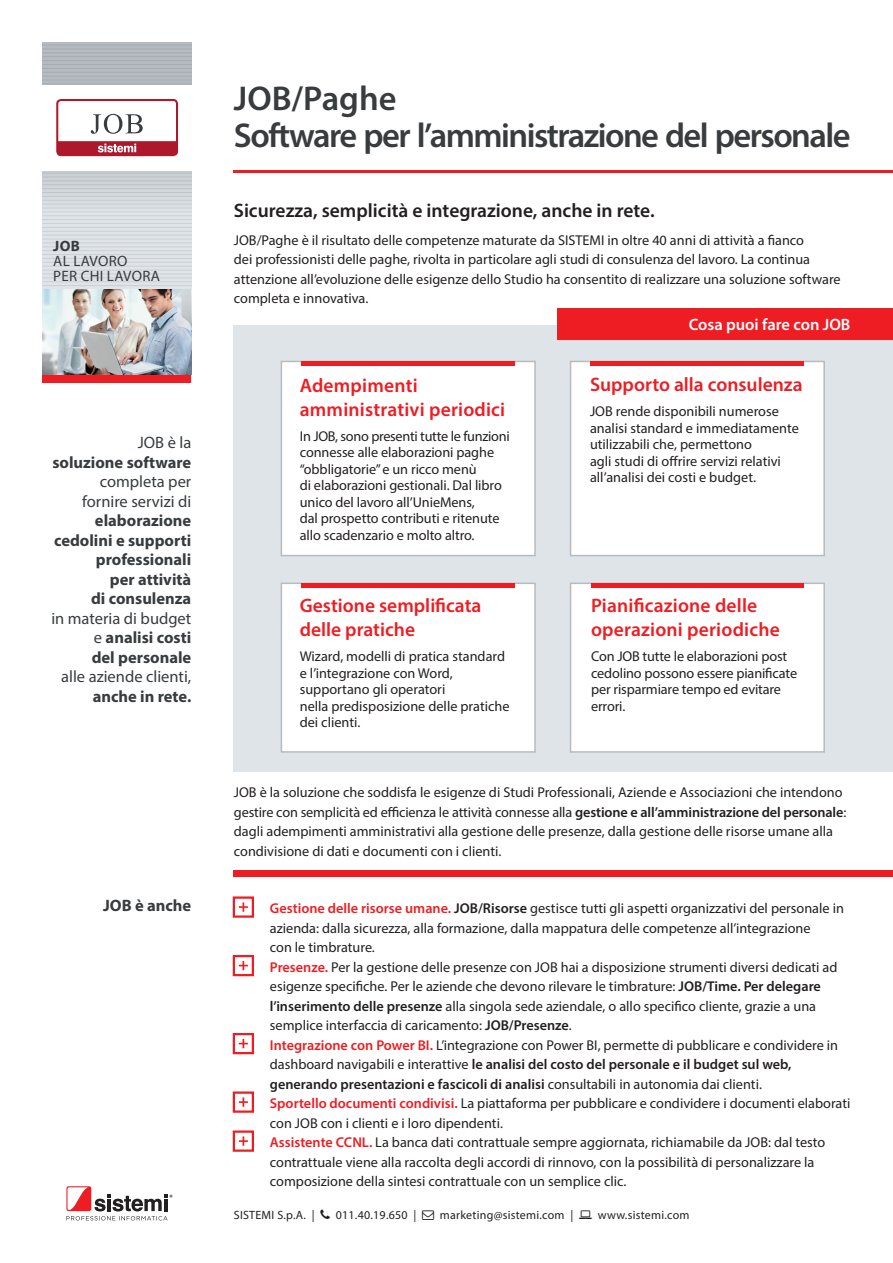
<style>
.page{position:relative;width:893px;height:1263px;background:#fff}
.page>*{position:absolute;margin:0;border:0;box-sizing:border-box;transform-origin:0 0}
.t1{font:600 34.5px "Myriad Pro";letter-spacing:-.045em;color:#393c3f}
.t2{font:600 34.5px "Myriad Pro";color:#393c3f}
.t3{font:600 19.5px/24px "Myriad Pro";letter-spacing:.01em;color:#ee1d23}
.t4{font:600 19.5px "Myriad Pro";color:#231f20}
.t5{font:700 16.5px/19.5px "Myriad Pro";color:#393c3f;text-align:right}
.t6{font:600 16.5px "Myriad Pro";color:#fff}
.t7{font:15px/15px "Myriad Pro";letter-spacing:.02em;color:#393c3f}
.t8{font:700 15px "Myriad Pro";color:#393c3f}
.t9{font:14.25px/16.5px "Myriad Pro";color:#231f20}
.t10{font:12px "Myriad Pro";letter-spacing:.02em;color:#231f20}
.s1{font-weight:400}
.s2{font-weight:600}
.s3{font-weight:600;color:#ee1d23}
</style>
<div class="page">
<svg style="left:43px;top:43px;width:148px;height:246px;background:#cfd4d9"></svg>
<hr style="left:43px;top:45px;width:148px;height:1px;background:#231f20">
<hr style="left:43px;top:49px;width:148px;height:1px;background:#231f20">
<hr style="left:43px;top:52px;width:148px;height:1px;background:#231f20">
<hr style="left:43px;top:56px;width:148px;height:1px;background:#231f20">
<hr style="left:43px;top:60px;width:148px;height:1px;background:#231f20">
<hr style="left:43px;top:64px;width:148px;height:1px;background:#231f20">
<hr style="left:43px;top:68px;width:148px;height:1px;background:#231f20">
<hr style="left:43px;top:72px;width:148px;height:1px;background:#231f20">
<hr style="left:43px;top:76px;width:148px;height:1px;background:#231f20">
<hr style="left:43px;top:80px;width:148px;height:1px;background:#231f20">
<hr style="left:43px;top:83px;width:148px;height:1px;background:#231f20">
<hr style="left:43px;top:173px;width:148px;height:1px;background:#231f20">
<hr style="left:43px;top:177px;width:148px;height:1px;background:#231f20">
<hr style="left:43px;top:180px;width:148px;height:1px;background:#231f20">
<hr style="left:43px;top:184px;width:148px;height:1px;background:#231f20">
<hr style="left:43px;top:188px;width:148px;height:1px;background:#231f20">
<hr style="left:43px;top:196px;width:148px;height:1px;background:#231f20">
<hr style="left:43px;top:215px;width:148px;height:1px;background:#231f20">
<hr style="left:43px;top:200px;width:148px;height:1px;background:#231f20">
<hr style="left:43px;top:192px;width:148px;height:1px;background:#231f20">
<hr style="left:43px;top:208px;width:148px;height:1px;background:#231f20">
<hr style="left:43px;top:223px;width:148px;height:1px;background:#231f20">
<hr style="left:43px;top:219px;width:148px;height:1px;background:#231f20">
<hr style="left:43px;top:211px;width:148px;height:1px;background:#231f20">
<hr style="left:43px;top:204px;width:148px;height:1px;background:#231f20">
<hr style="left:43px;top:227px;width:148px;height:1px;background:#231f20">
<hr style="left:43px;top:235px;width:148px;height:1px;background:#231f20">
<hr style="left:43px;top:231px;width:148px;height:1px;background:#231f20">
<hr style="left:43px;top:239px;width:148px;height:1px;background:#231f20">
<hr style="left:43px;top:243px;width:148px;height:1px;background:#231f20">
<hr style="left:43px;top:250px;width:148px;height:1px;background:#231f20">
<hr style="left:43px;top:277px;width:148px;height:1px;background:#231f20">
<hr style="left:43px;top:246px;width:148px;height:1px;background:#231f20">
<hr style="left:43px;top:254px;width:148px;height:1px;background:#231f20">
<hr style="left:43px;top:281px;width:148px;height:1px;background:#231f20">
<hr style="left:43px;top:262px;width:148px;height:1px;background:#231f20">
<hr style="left:43px;top:270px;width:148px;height:1px;background:#231f20">
<hr style="left:43px;top:274px;width:148px;height:1px;background:#231f20">
<hr style="left:43px;top:258px;width:148px;height:1px;background:#231f20">
<hr style="left:43px;top:285px;width:148px;height:1px;background:#231f20">
<hr style="left:43px;top:266px;width:148px;height:1px;background:#231f20">
<div style="left:21px;top:85px;width:192px;height:85px;background:#fff"></div>
<div style="left:43px;top:374px;width:148px;height:9px;background:#ee1d23"></div>
<svg style="left:66px;top:1186px;width:25px;height:25px"></svg>
<svg style="left:66px;top:1187px;width:107px;height:33px"></svg>
<img style="left:43px;top:289px;width:148px;height:85px">
<svg style="left:54px;top:97px;width:126px;height:61px"></svg>
<svg style="left:56px;top:99px;width:122px;height:57px"></svg>
<hr style="left:234px;top:171px;width:659px;height:2px;background:#ee1d23">
<div style="left:234px;top:326px;width:659px;height:446px;background:#dfe4e8"></div>
<div style="left:557px;top:308px;width:336px;height:31px;background:#ee1d23"></div>
<div style="left:570px;top:583px;width:255px;height:170px;background:#fff;border:2px solid #b5bbc0"></div>
<div style="left:281px;top:583px;width:255px;height:170px;background:#fff;border:2px solid #b5bbc0"></div>
<div style="left:570px;top:361px;width:255px;height:195px;background:#fff;border:2px solid #b5bbc0"></div>
<div style="left:281px;top:361px;width:255px;height:195px;background:#fff;border:2px solid #b5bbc0"></div>
<hr style="left:591px;top:584px;width:213px;height:4px;background:#ee1d23">
<hr style="left:301px;top:362px;width:214px;height:4px;background:#ee1d23">
<hr style="left:590px;top:362px;width:214px;height:4px;background:#ee1d23">
<hr style="left:301px;top:584px;width:214px;height:4px;background:#ee1d23">
<div style="left:234px;top:870px;width:659px;height:6px;background:#ee1d23"></div>
<div style="left:233px;top:896px;width:21px;height:22px;background:#fff;border:2px solid #ee1d23"></div>
<svg style="left:239px;top:902px;width:9px;height:10px"></svg>
<div style="left:233px;top:955px;width:21px;height:21px;background:#fff;border:2px solid #ee1d23"></div>
<svg style="left:239px;top:961px;width:9px;height:9px"></svg>
<div style="left:233px;top:1033px;width:21px;height:21px;background:#fff;border:2px solid #ee1d23"></div>
<svg style="left:239px;top:1039px;width:9px;height:9px"></svg>
<div style="left:233px;top:1091px;width:21px;height:22px;background:#fff;border:2px solid #ee1d23"></div>
<svg style="left:239px;top:1097px;width:9px;height:10px"></svg>
<div style="left:233px;top:1130px;width:21px;height:22px;background:#fff;border:2px solid #ee1d23"></div>
<svg style="left:239px;top:1136px;width:9px;height:10px"></svg>
<p class="t8" style="left:53px;top:236px;width:28px">JOB</p>
<p class="t7" style="left:53px;top:253px;width:108px">AL LAVORO<br>PER CHI LAVORA</p>
<p class="t5" style="left:51px;top:432px;width:141px"><span class="s1">JOB è la<br></span>soluzione software <span class="s1">completa per fornire servizi di </span>elaborazione cedolini e supporti professionali<br>per attività<br>di consulenza<br><span class="s1">in materia di budget e</span> analisi costi<br>del personale<br><span class="s1">alle aziende clienti, </span>anche in rete.</p>
<p class="t5" style="left:103px;top:895px;width:90px">JOB è anche</p>
<p class="t2" style="left:234px;top:76px;width:164px">JOB/Paghe</p>
<p class="t1" style="left:234px;top:114px;width:618px">Software per l’amministrazione del personale</p>
<p class="t4" style="left:234px;top:198px;width:422px">Sicurezza, semplicità e integrazione, anche in rete.</p>
<p class="t9" style="left:234px;top:230px;width:608px;line-height:19.5px">JOB/Paghe è il risultato delle competenze maturate da SISTEMI in oltre 40 anni di attività a fianco<br>dei professionisti delle paghe, rivolta in particolare agli studi di consulenza del lavoro. La continua attenzione all’evoluzione delle esigenze dello Studio ha consentito di realizzare una soluzione software completa e innovativa.</p>
<p class="t3" style="left:300px;top:373px;width:207px">Adempimenti amministrativi periodici</p>
<p class="t9" style="left:300px;top:428px;width:211px">In JOB, sono presenti tutte le funzioni connesse alle elaborazioni paghe “obbligatorie” e un ricco menù<br>di elaborazioni gestionali. Dal libro unico del lavoro all’UnieMens,<br>dal prospetto contributi e ritenute allo scadenzario e molto altro.</p>
<p class="t3" style="left:300px;top:593px;width:183px">Gestione semplificata delle pratiche</p>
<p class="t9" style="left:300px;top:648px;width:211px">Wizard, modelli di pratica standard e l’integrazione con Word, supportano gli operatori<br>nella predisposizione delle pratiche dei clienti.</p>
<p class="t6" style="left:689px;top:314px;width:163px">Cosa puoi fare con JOB</p>
<p class="t3" style="left:590px;top:372px;width:214px">Supporto alla consulenza</p>
<p class="t9" style="left:590px;top:403px;width:210px">JOB rende disponibili numerose analisi standard e immediatamente utilizzabili che, permettono<br>agli studi di offrire servizi relativi all’analisi dei costi e budget.</p>
<p class="t3" style="left:591px;top:593px;width:190px">Pianificazione delle operazioni periodiche</p>
<p class="t9" style="left:591px;top:648px;width:208px">Con JOB tutte le elaborazioni post cedolino possono essere pianificate per risparmiare tempo ed evitare errori.</p>
<p class="t9" style="left:234px;top:783px;width:614px;line-height:19.5px">JOB è la soluzione che soddisfa le esigenze di Studi Professionali, Aziende e Associazioni che intendono gestire con semplicità ed efficienza le attività connesse alla <span class="s2">gestione e all’amministrazione del personale</span>: dagli adempimenti amministrativi alla gestione delle presenze, dalla gestione delle risorse umane alla condivisione di dati e documenti con i clienti.</p>
<p class="t9" style="left:270px;top:898px;width:575px;line-height:19.5px"><span class="s3">Gestione delle risorse umane.</span> <span class="s2">JOB/Risorse</span> gestisce tutti gli aspetti organizzativi del personale in azienda: dalla sicurezza, alla formazione, dalla mappatura delle competenze all’integrazione<br>con le timbrature.</p>
<p class="t9" style="left:270px;top:957px;width:569px;line-height:19.5px"><span class="s3">Presenze.</span> Per la gestione delle presenze con JOB hai a disposizione strumenti diversi dedicati ad esigenze specifiche. Per le aziende che devono rilevare le timbrature: <span class="s2">JOB/Time. Per delegare l’inserimento delle presenze</span> alla singola sede aziendale, o allo specifico cliente, grazie a una semplice interfaccia di caricamento: <span class="s2">JOB/Presenze</span>.</p>
<p class="t9" style="left:270px;top:1035px;width:570px;line-height:19.5px"><span class="s3">Integrazione con Power BI.</span> L’integrazione con Power BI, permette di pubblicare e condividere in dashboard navigabili e interattive <span class="s2">le analisi del costo del personale e il budget sul web, generando presentazioni e fascicoli di analisi</span> consultabili in autonomia dai clienti.</p>
<p class="t9" style="left:270px;top:1093px;width:582px;line-height:19.5px"><span class="s3">Sportello documenti condivisi.</span> La piattaforma per pubblicare e condividere i documenti elaborati con JOB con i clienti e i loro dipendenti.</p>
<p class="t9" style="left:270px;top:1132px;width:557px;line-height:19.5px"><span class="s3">Assistente CCNL.</span> La banca dati contrattuale sempre aggiornata, richiamabile da JOB: dal testo contrattuale viene alla raccolta degli accordi di rinnovo, con la possibilità di personalizzare la composizione della sintesi contrattuale con un semplice clic.</p>
<p class="t10" style="left:234px;top:1208px;width:82px">SISTEMI S.p.A. |</p>
<p class="t10" style="left:336px;top:1208px;width:82px">011.40.19.650 |</p>
<p class="t10" style="left:440px;top:1208px;width:135px">marketing@sistemi.com |</p>
<p class="t10" style="left:598px;top:1208px;width:93px">www.sistemi.com</p>
</div>
